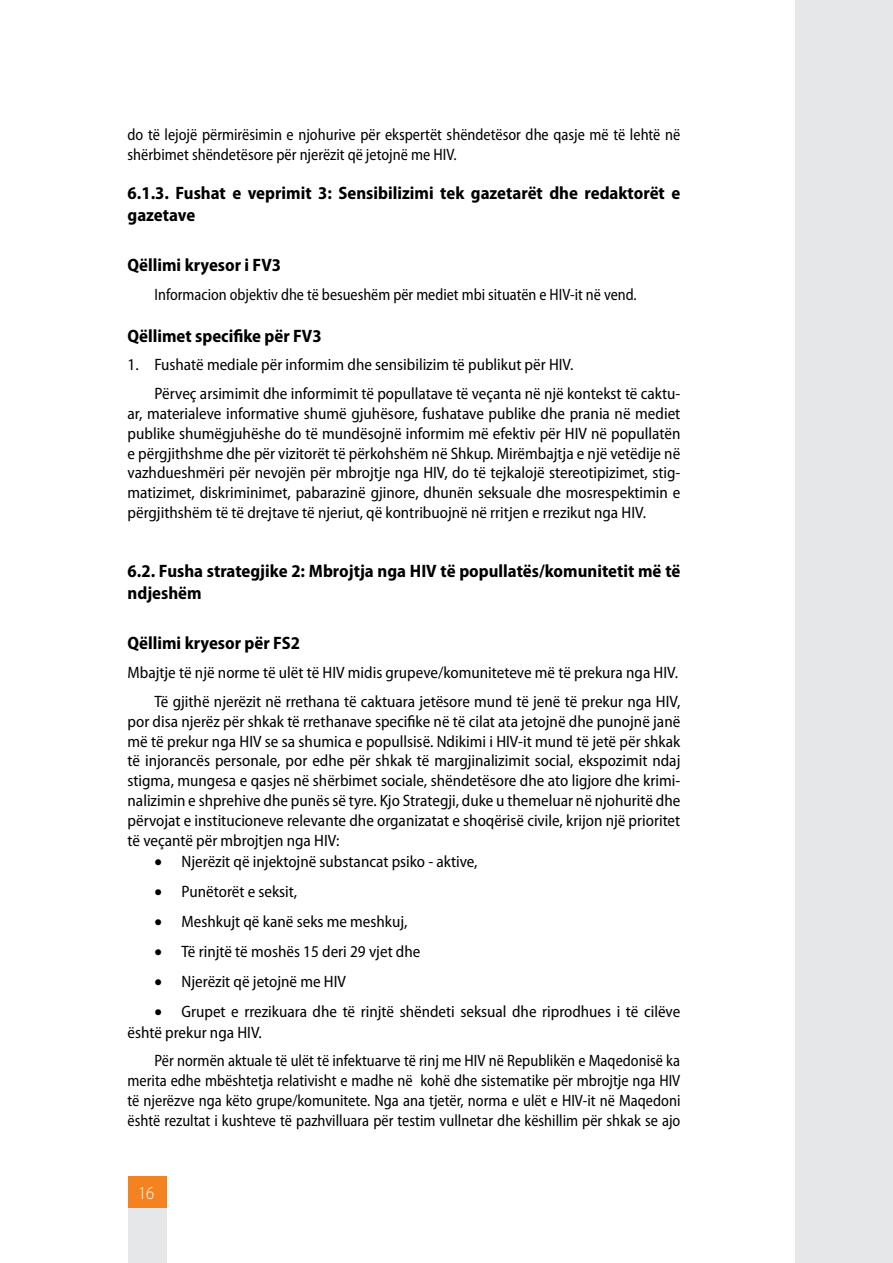
<style>
.page{position:relative;width:893px;height:1263px;background:#fff}
.page>*{position:absolute;margin:0;border:0;box-sizing:border-box;transform-origin:0 0}
.t1{font:700 semi-condensed 18px/21.6px "Myriad Pro";color:#000}
.t2{font:300 semi-condensed 18px "Myriad Pro";color:#fff}
.t3{font:semi-condensed 16.5px/19.8px "Myriad Pro";color:#000}
.t4{font:semi-condensed 16.5px/19.8px "Myriad Pro";color:#000;scale:.95 1}
.t5{font:semi-condensed 16.5px "Myriad Pro";color:#000;scale:.94 1}
</style>
<div class="page">
<div style="left:128px;top:1176px;width:38px;height:86px;background:#f58220"></div>
<div style="left:128px;top:1208px;width:38px;height:55px;background:#e6e7e8"></div>
<div style="left:795px;top:0;width:98px;height:1263px;background:#e6e7e8"></div>
<p class="t4" style="left:128px;top:124px;width:583px">do të lejojë përmirësimin e njohurive për ekspertët shëndetësor dhe qasje më të lehtë në shërbimet shëndetësore për njerëzit që jetojnë me HIV.</p>
<p class="t1" style="left:128px;top:182px;width:554px">6.1.3. Fushat e veprimit 3: Sensibilizimi tek gazetarët dhe redaktorët e gazetave</p>
<p class="t1" style="left:128px;top:254px;width:155px">Qëllimi kryesor i FV3</p>
<p class="t5" style="left:155px;top:285px;width:514px">Informacion objektiv dhe të besueshëm për mediet mbi situatën e HIV-it në vend.</p>
<p class="t1" style="left:128px;top:324px;width:196px">Qëllimet specifike për FV3</p>
<p class="t3" style="left:155px;top:350px;width:527px;line-height:28.8px;text-indent:-27px">1. Fushatë mediale për informim dhe sensibilizim të publikut për HIV.<br>Përveç arsimimit dhe informimit të popullatave të veçanta në një kontekst të caktu-</p>
<p class="t3" style="left:128px;top:403px;width:554px;text-align:justify">ar, materialeve informative shumë gjuhësore, fushatave publike dhe prania në mediet publike shumëgjuhëshe do të mundësojnë informim më efektiv për HIV në popullatën e përgjithshme dhe për vizitorët të përkohshëm në Shkup. Mirëmbajtja e një vetëdije në vazhdueshmëri për nevojën për mbrojtje nga HIV, do të tejkalojë stereotipizimet, stig&shy;matizimet, diskriminimet, pabarazinë gjinore, dhunën seksuale dhe mosrespektimin e përgjithshëm të të drejtave të njeriut, që kontribuojnë në rritjen e rrezikut nga HIV.</p>
<p class="t1" style="left:128px;top:560px;width:554px">6.2. Fusha strategjike 2: Mbrojtja nga HIV të popullatës/komunitetit më të ndjeshëm</p>
<p class="t1" style="left:128px;top:632px;width:174px">Qëllimi kryesor për FS2</p>
<p class="t3" style="left:128px;top:658px;width:554px;line-height:28.8px;text-align:right">Mbajtje të një norme të ulët të HIV midis grupeve/komuniteteve më të prekura nga HIV.<br>Të gjithë njerëzit në rrethana të caktuara jetësore mund të jenë të prekur nga HIV,</p>
<p class="t3" style="left:128px;top:711px;width:554px;text-align:justify">por disa njerëz për shkak të rrethanave specifike në të cilat ata jetojnë dhe punojnë janë më të prekur nga HIV se sa shumica e popullsisë. Ndikimi i HIV-it mund të jetë për shkak të injorancës personale, por edhe për shkak të margjinalizimit social, ekspozimit ndaj stigma, mungesa e qasjes në shërbimet sociale, shëndetësore dhe ato ligjore dhe krimi&shy;nalizimin e shprehive dhe punës së tyre. Kjo Strategji, duke u themeluar në njohuritë dhe përvojat e institucioneve relevante dhe organizatat e shoqërisë civile, krijon një prioritet të veçantë për mbrojtjen nga HIV:</p>
<p class="t3" style="left:155px;top:851px;width:325px">• Njerëzit që injektojnë substancat psiko - aktive,</p>
<p class="t3" style="left:155px;top:881px;width:144px">• Punëtorët e seksit,</p>
<p class="t3" style="left:155px;top:911px;width:254px">• Meshkujt që kanë seks me meshkuj,</p>
<p class="t3" style="left:155px;top:941px;width:267px">• Të rinjtë të moshës 15 deri 29 vjet dhe</p>
<p class="t3" style="left:155px;top:971px;width:193px">• Njerëzit që jetojnë me HIV</p>
<p class="t3" style="left:128px;top:1000px;width:554px;line-height:21px;text-indent:27px">• Grupet e rrezikuara dhe të rinjtë shëndeti seksual dhe riprodhues i të cilëve është prekur nga HIV.</p>
<p class="t4" style="left:128px;top:1051px;width:583px;text-align:justify;text-indent:27px">Për normën aktuale të ulët të infektuarve të rinj me HIV në Republikën e Maqedonisë ka merita edhe mbështetja relativisht e madhe në kohë dhe sistematike për mbrojtje nga HIV të njerëzve nga këto grupe/komunitete. Nga ana tjetër, norma e ulët e HIV-it në Maqedoni është rezultat i kushteve të pazhvilluara për testim vullnetar dhe këshillim për shkak se ajo</p>
<p class="t2" style="left:138px;top:1183px;width:18px">16</p>
</div>
